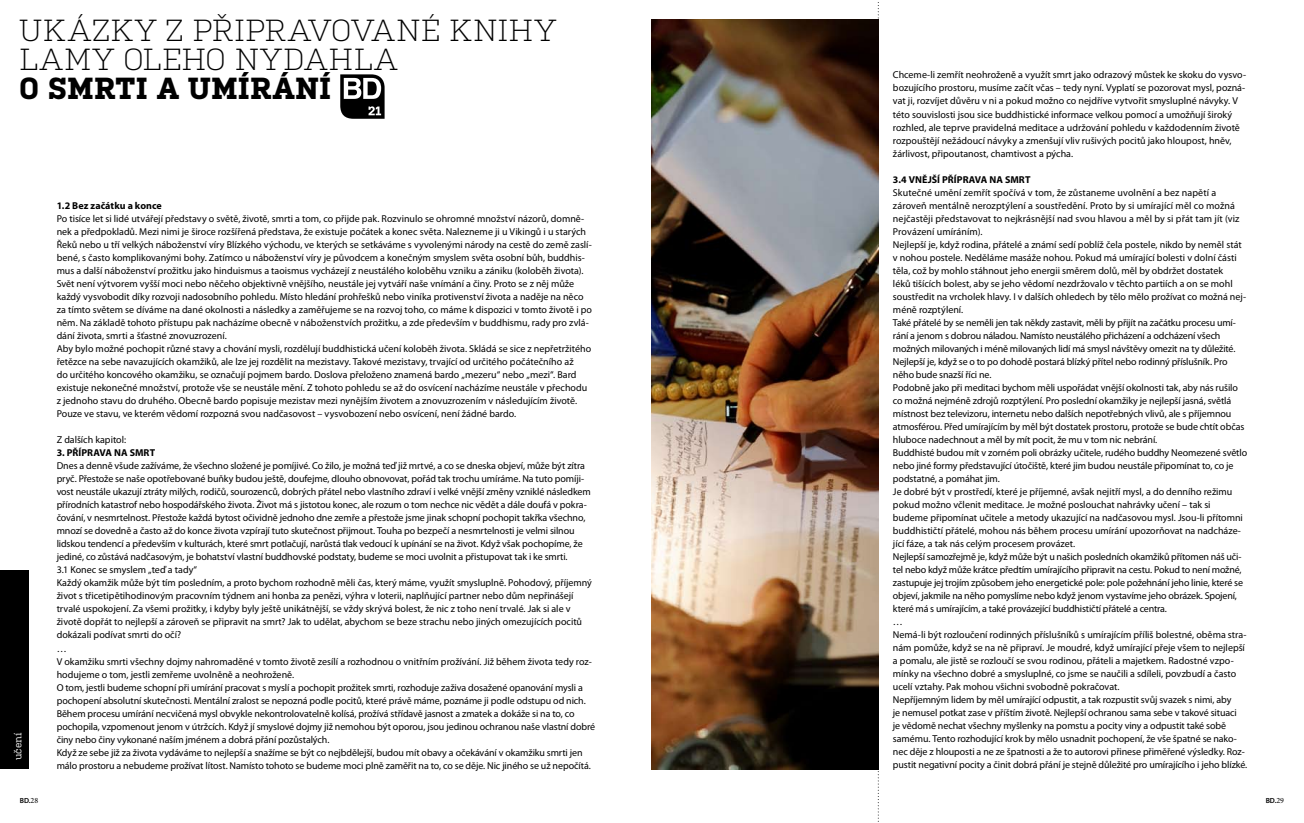
<style>
.page{position:relative;width:1304px;height:823px;background:#fff}
.page>*{position:absolute;margin:0;border:0;box-sizing:border-box;transform-origin:0 0}
.t1{font:300 30.4px/28.9px "Kulturista";letter-spacing:.02em;color:#000}
.t2{font:700 30.4px "Kulturista";letter-spacing:.01em;color:#000}
.t3{font:10px/13px "Myriad Pro";letter-spacing:-.005em;color:#000}
.t4{font:700 10px "Myriad Pro";letter-spacing:.005em;color:#000}
.t5{font:10px "Kulturista";color:#fff}
.t6{font:600 7.4px "Myriad Pro";color:#000}
.s1{font-family:"Minion Pro";font-weight:400;font-size:8px}
</style>
<div class="page">
<div style="left:0;top:570px;width:28px;height:198px;background:#000"></div>
<svg style="left:340px;top:74px;width:45px;height:45px"></svg>
<svg style="left:878px;top:2px;width:1px;height:820px"></svg>
<img style="left:652px;top:20px;width:227px;height:748px">
<h1 class="t1" style="left:19px;top:14px;width:539px">UKÁZKY Z PŘIPRAVOVANÉ KNIHY<br>LAMY OLEHO NYDAHLA</h1>
<h1 class="t2" style="left:19px;top:66px;width:314px">O SMRTI A UMÍRÁNÍ</h1>
<p class="t3" style="left:893px;top:68px;width:355px">Chceme-li zemřít neohroženě a využít smrt jako odrazový můstek ke skoku do vysvo&shy;bozujícího prostoru, musíme začít včas – tedy nyní. Vyplatí se pozorovat mysl, pozná&shy;vat ji, rozvíjet důvěru v ni a pokud možno co nejdříve vytvořit smysluplné návyky. V této souvislosti jsou sice buddhistické informace velkou pomocí a umožňují široký rozhled, ale teprve pravidelná meditace a udržování pohledu v každodenním životě rozpouštějí nežádoucí návyky a zmenšují vliv rušivých pocitů jako hloupost, hněv, žárlivost, připoutanost, chamtivost a pýcha.</p>
<p class="t4" style="left:893px;top:172px;width:139px">3.4 VNĚJŠÍ PŘÍPRAVA NA SMRT</p>
<p class="t3" style="left:893px;top:185px;width:356px">Skutečné umění zemřít spočívá v tom, že zůstaneme uvolnění a bez napětí a zároveň mentálně nerozptýlení a soustředění. Proto by si umírající měl co možná nejčastěji představovat to nejkrásnější nad svou hlavou a měl by si přát tam jít (viz Provázení umíráním).<br>Nejlepší je, když rodina, přátelé a známí sedí poblíž čela postele, nikdo by neměl stát v nohou postele. Neděláme masáže nohou. Pokud má umírající bolesti v dolní části těla, což by mohlo stáhnout jeho energii směrem dolů, měl by obdržet dostatek<br>léků tišících bolest, aby se jeho vědomí nezdržovalo v těchto partiích a on se mohl soustředit na vrcholek hlavy. I v dalších ohledech by tělo mělo prožívat co možná nej&shy;méně rozptýlení.<br>Také přátelé by se neměli jen tak někdy zastavit, měli by přijít na začátku procesu umí&shy;rání a jenom s dobrou náladou. Namísto neustálého přicházení a odcházení všech možných milovaných i méně milovaných lidí má smysl návštěvy omezit na ty důležité.<br>Nejlepší je, když se o to po dohodě postará blízký přítel nebo rodinný příslušník. Pro něho bude snazší říci ne.<br>Podobně jako při meditaci bychom měli uspořádat vnější okolnosti tak, aby nás rušilo co možná nejméně zdrojů rozptýlení. Pro poslední okamžiky je nejlepší jasná, světlá místnost bez televizoru, internetu nebo dalších nepotřebných vlivů, ale s příjemnou atmosférou. Před umírajícím by měl být dostatek prostoru, protože se bude chtít občas hluboce nadechnout a měl by mít pocit, že mu v tom nic nebrání.<br>Buddhisté budou mít v zorném poli obrázky učitele, rudého buddhy Neomezené světlo nebo jiné formy představující útočiště, které jim budou neustále připomínat to, co je podstatné, a pomáhat jim.<br>Je dobré být v prostředí, které je příjemné, avšak nejitří mysl, a do denního režimu pokud možno včlenit meditace. Je možné poslouchat nahrávky učení – tak si budeme připomínat učitele a metody ukazující na nadčasovou mysl. Jsou-li přítomni buddhističtí přátelé, mohou nás během procesu umírání upozorňovat na nadcháze&shy;jící fáze, a tak nás celým procesem provázet.<br>Nejlepší samozřejmě je, když může být u našich posledních okamžiků přítomen náš uči&shy;tel nebo když může krátce předtím umírajícího připravit na cestu. Pokud to není možné, zastupuje jej trojím způsobem jeho energetické pole: pole požehnání jeho linie, které se objeví, jakmile na něho pomyslíme nebo když jenom vystavíme jeho obrázek. Spojení, které má s umírajícím, a také provázející buddhističtí přátelé a centra.<br>…<br>Nemá-li být rozloučení rodinných příslušníků s umírajícím příliš bolestné, oběma stra&shy;nám pomůže, když se na ně připraví. Je moudré, když umírající přeje všem to nejlepší a pomalu, ale jistě se rozloučí se svou rodinou, přáteli a majetkem. Radostné vzpo&shy;mínky na všechno dobré a smysluplné, co jsme se naučili a sdíleli, povzbudí a často ucelí vztahy. Pak mohou všichni svobodně pokračovat.<br>Nepříjemným lidem by měl umírající odpustit, a tak rozpustit svůj svazek s nimi, aby<br>je nemusel potkat zase v příštím životě. Nejlepší ochranou sama sebe v takové situaci<br>je vědomě nechat všechny myšlenky na pomstu a pocity viny a odpustit také sobě samému. Tento rozhodující krok by mělo usnadnit pochopení, že vše špatné se nako&shy;nec děje z hlouposti a ne ze špatnosti a že to autorovi přinese přiměřené výsledky. Roz&shy;pustit negativní pocity a činit dobrá přání je stejně důležité pro umírajícího i jeho blízké.</p>
<p class="t4" style="left:57px;top:199px;width:107px">1.2 Bez začátku a konce</p>
<p class="t3" style="left:57px;top:212px;width:537px">Po tisíce let si lidé utvářejí představy o světě, životě, smrti a tom, co přijde pak. Rozvinulo se ohromné množství názorů, domně&shy;nek a předpokladů. Mezi nimi je široce rozšířená představa, že existuje počátek a konec světa. Nalezneme ji u Vikingů i u starých Řeků nebo u tří velkých náboženství víry Blízkého východu, ve kterých se setkáváme s vyvolenými národy na cestě do země zaslí&shy;bené, s často komplikovanými bohy. Zatímco u náboženství víry je původcem a konečným smyslem světa osobní bůh, buddhis&shy;mus a další náboženství prožitku jako hinduismus a taoismus vycházejí z neustálého koloběhu vzniku a zániku (koloběh života).<br>Svět není výtvorem vyšší moci nebo něčeho objektivně vnějšího, neustále jej vytváří naše vnímání a činy. Proto se z něj může každý vysvobodit díky rozvoji nadosobního pohledu. Místo hledání prohřešků nebo viníka protivenství života a naděje na něco za tímto světem se díváme na dané okolnosti a následky a zaměřujeme se na rozvoj toho, co máme k dispozici v tomto životě i po něm. Na základě tohoto přístupu pak nacházíme obecně v náboženstvích prožitku, a zde především v buddhismu, rady pro zvlá&shy;dání života, smrti a šťastné znovuzrození.<br>Aby bylo možné pochopit různé stavy a chování mysli, rozdělují buddhistická učení koloběh života. Skládá se sice z nepřetržitého řetězce na sebe navazujících okamžiků, ale lze jej rozdělit na mezistavy. Takové mezistavy, trvající od určitého počátečního až<br>do určitého koncového okamžiku, se označují pojmem bardo. Doslova přeloženo znamená bardo „mezeru“ nebo „mezi“. Bard existuje nekonečné množství, protože vše se neustále mění. Z tohoto pohledu se až do osvícení nacházíme neustále v přechodu z jednoho stavu do druhého. Obecně bardo popisuje mezistav mezi nynějším životem a znovuzrozením v následujícím životě.<br>Pouze ve stavu, ve kterém vědomí rozpozná svou nadčasovost – vysvobození nebo osvícení, není žádné bardo.</p>
<p class="t3" style="left:57px;top:433px;width:71px">Z dalších kapitol:</p>
<p class="t4" style="left:57px;top:446px;width:100px">3. PŘÍPRAVA NA SMRT</p>
<p class="t3" style="left:57px;top:459px;width:537px">Dnes a denně všude zažíváme, že všechno složené je pomíjivé. Co žilo, je možná teď již mrtvé, a co se dneska objeví, může být zítra pryč. Přestože se naše opotřebované buňky budou ještě, doufejme, dlouho obnovovat, pořád tak trochu umíráme. Na tuto pomíji&shy;vost neustále ukazují ztráty milých, rodičů, sourozenců, dobrých přátel nebo vlastního zdraví i velké vnější změny vzniklé následkem přírodních katastrof nebo hospodářského života. Život má s jistotou konec, ale rozum o tom nechce nic vědět a dále doufá v pokra&shy;čování, v nesmrtelnost. Přestože každá bytost očividně jednoho dne zemře a přestože jsme jinak schopní pochopit takřka všechno, mnozí se dovedně a často až do konce života vzpírají tuto skutečnost přijmout. Touha po bezpečí a nesmrtelnosti je velmi silnou lidskou tendencí a především v kulturách, které smrt potlačují, narůstá tlak vedoucí k upínání se na život. Když však pochopíme, že jediné, co zůstává nadčasovým, je bohatství vlastní buddhovské podstaty, budeme se moci uvolnit a přistupovat tak i ke smrti.<br>3.1 Konec se smyslem „teď a tady“<br>Každý okamžik může být tím posledním, a proto bychom rozhodně měli čas, který máme, využít smysluplně. Pohodový, příjemný život s třicetipětihodinovým pracovním týdnem ani honba za penězi, výhra v loterii, naplňující partner nebo dům nepřinášejí trvalé uspokojení. Za všemi prožitky, i kdyby byly ještě unikátnější, se vždy skrývá bolest, že nic z toho není trvalé. Jak si ale v životě dopřát to nejlepší a zároveň se připravit na smrt? Jak to udělat, abychom se beze strachu nebo jiných omezujících pocitů dokázali podívat smrti do očí?</p>
<p class="t3" style="left:57px;top:654px;width:540px">V okamžiku smrti všechny dojmy nahromaděné v tomto životě zesílí a rozhodnou o vnitřním prožívání. Již během života tedy roz&shy;hodujeme o tom, jestli zemřeme uvolněně a neohroženě.<br>O tom, jestli budeme schopní při umírání pracovat s myslí a pochopit prožitek smrti, rozhoduje zaživa dosažené opanování mysli a pochopení absolutní skutečnosti. Mentální zralost se nepozná podle pocitů, které právě máme, poznáme ji podle odstupu od nich.<br>Během procesu umírání necvičená mysl obvykle nekontrolovatelně kolísá, prožívá střídavě jasnost a zmatek a dokáže si na to, co pochopila, vzpomenout jenom v útržcích. Když jí smyslové dojmy již nemohou být oporou, jsou jedinou ochranou naše vlastní dobré činy nebo činy vykonané naším jménem a dobrá přání pozůstalých.<br>Když ze sebe již za života vydáváme to nejlepší a snažíme se být co nejbdělejší, budou mít obavy a očekávání v okamžiku smrti jen málo prostoru a nebudeme prožívat lítost. Namísto tohoto se budeme moci plně zaměřit na to, co se děje. Nic jiného se už nepočítá.</p>
<p class="t5" style="left:11px;top:759px;width:29px;rotate:-90deg">učení</p>
<p class="t6" style="left:20px;top:795px;width:20px">BD.<span class="s1">28</span></p>
<p class="t6" style="left:1266px;top:795px;width:20px">BD.<span class="s1">29</span></p>
</div>
